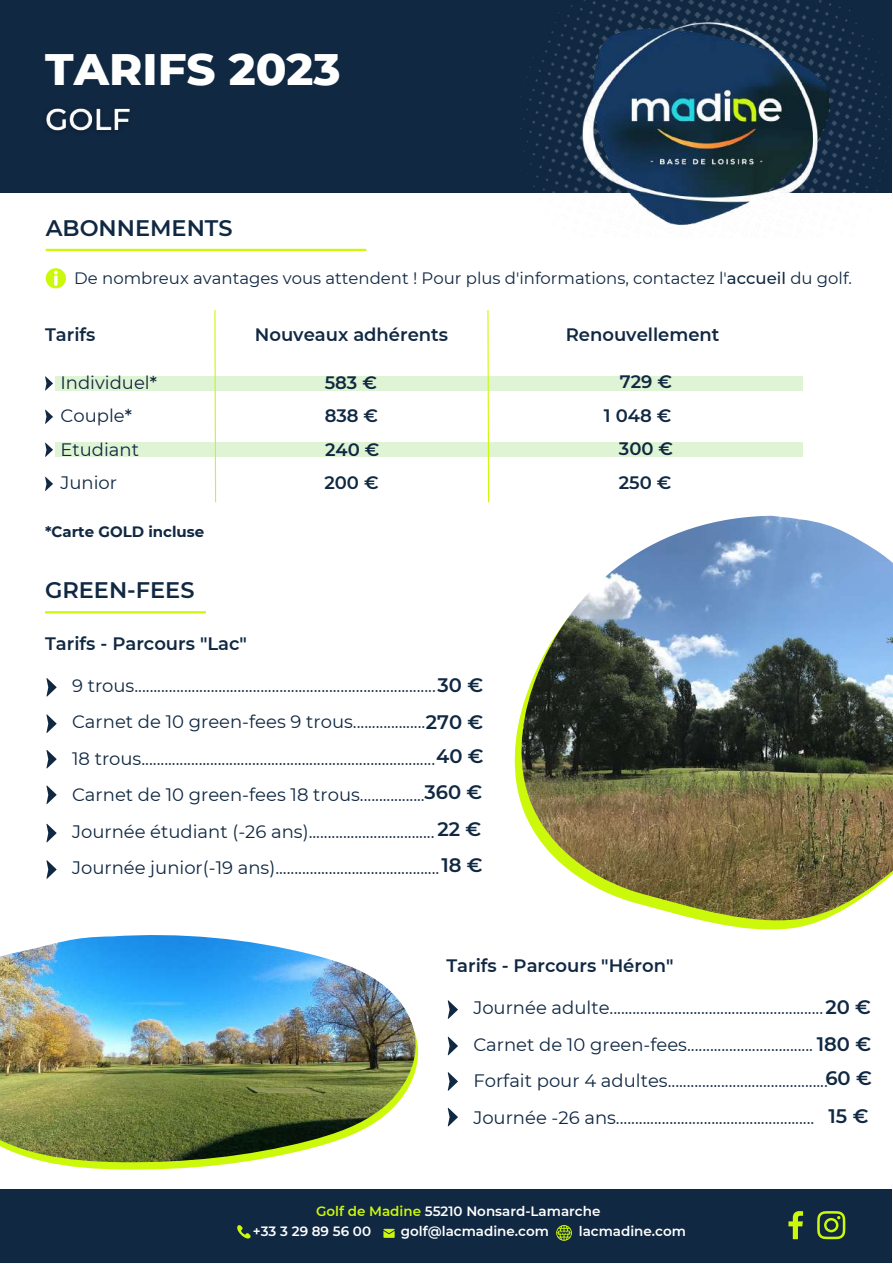
<style>
.page{position:relative;width:893px;height:1264px;background:#fff}
.page>*{position:absolute;margin:0;border:0;box-sizing:border-box;transform-origin:0 0}
.t1{font:800 45px "Montserrat";color:#fff}
.t2{font:600 22.5px "Montserrat";color:#102842}
.t3{font:18px/36.5px "Montserrat";color:#102842}
.t4{font:600 18px/33.5px "Montserrat";color:#102842}
.t5{font:16.5px "Montserrat";color:#102842}
.t6{font:700 15px "Montserrat";color:#102842}
.t7{font:600 13.5px/20.2px "Montserrat";color:#fff}
.s1{font-weight:500}
.s2{font-weight:600;font-size:19.5px}
.s3{color:#ccf80b}
</style>
<div class="page">
<div style="left:0;top:0;width:891px;height:192px;background:#102842"></div>
<img style="left:520px;top:0;width:372px;height:226px">
<hr style="left:46px;top:249px;width:320px;height:2px;background:#ccf80b">
<div style="left:0;top:1189px;width:891px;height:73px;background:#102842"></div>
<svg style="left:237px;top:1225px;width:14px;height:14px"></svg>
<svg style="left:383px;top:1228px;width:11px;height:9px"></svg>
<svg style="left:556px;top:1225px;width:16px;height:15px"></svg>
<div style="left:55px;top:442px;width:747px;height:15px;background:#dff4d4"></div>
<svg style="left:45px;top:376px;width:8px;height:14px"></svg>
<svg style="left:45px;top:409px;width:8px;height:15px"></svg>
<svg style="left:45px;top:442px;width:8px;height:15px"></svg>
<svg style="left:45px;top:477px;width:8px;height:14px"></svg>
<div style="left:55px;top:376px;width:747px;height:14px;background:#dff4d4"></div>
<svg style="left:214px;top:310px;width:3px;height:193px"></svg>
<svg style="left:487px;top:310px;width:2px;height:193px"></svg>
<svg style="left:514px;top:732px;width:308px;height:198px"></svg>
<svg style="left:46px;top:268px;width:20px;height:20px"></svg>
<svg style="left:46px;top:1033px;width:373px;height:137px"></svg>
<img style="left:517px;top:516px;width:375px;height:404px">
<img style="left:0;top:935px;width:415px;height:227px">
<img style="left:46px;top:108px;width:84px;height:23px">
<hr style="left:45px;top:611px;width:161px;height:2px;background:#ccf80b">
<svg style="left:46px;top:678px;width:11px;height:18px"></svg>
<svg style="left:46px;top:714px;width:11px;height:19px"></svg>
<svg style="left:46px;top:750px;width:11px;height:18px"></svg>
<svg style="left:46px;top:785px;width:11px;height:19px"></svg>
<svg style="left:46px;top:823px;width:11px;height:19px"></svg>
<svg style="left:46px;top:860px;width:11px;height:18px"></svg>
<svg style="left:447px;top:1000px;width:11px;height:18px"></svg>
<svg style="left:447px;top:1036px;width:11px;height:19px"></svg>
<svg style="left:447px;top:1072px;width:11px;height:18px"></svg>
<svg style="left:447px;top:1107px;width:11px;height:19px"></svg>
<svg style="left:788px;top:1211px;width:15px;height:28px"></svg>
<svg style="left:817px;top:1211px;width:28px;height:28px"></svg>
<h1 class="t1" style="left:45px;top:41px;width:297px">TARIFS 2023</h1>
<p class="t2" style="left:46px;top:214px;width:188px">ABONNEMENTS</p>
<p class="t5" style="left:74px;top:268px;width:779px">De nombreux avantages vous attendent ! Pour plus d'informations, contactez l'<span class="s1">accueil</span> du golf.</p>
<p class="t4" style="left:45px;top:317px;width:52px">Tarifs</p>
<p class="t4" style="left:255px;top:317px;width:195px">Nouveaux adhérents</p>
<p class="t4" style="left:565px;top:317px;width:155px">Renouvellement</p>
<p class="t3" style="left:60px;top:364px;width:98px">Individuel<span class="s1">*</span></p>
<p class="t4" style="left:620px;top:365px;width:54px">729 €</p>
<p class="t4" style="left:324px;top:366px;width:54px">583 €</p>
<p class="t3" style="left:60px;top:397px;width:73px">Couple<span class="s1">*</span></p>
<p class="t3" style="left:60px;top:432px;width:80px;line-height:33.3px">Etudiant<br>Junior</p>
<p class="t6" style="left:45px;top:522px;width:161px">*Carte GOLD incluse</p>
<p class="t2" style="left:45px;top:576px;width:151px">GREEN-FEES</p>
<p class="t4" style="left:45px;top:626px;width:203px">Tarifs - Parcours "Lac"</p>
<p class="t4" style="left:325px;top:399px;width:55px">838 €</p>
<p class="t4" style="left:604px;top:398px;width:69px">1 048 €</p>
<p class="t4" style="left:324px;top:432px;width:57px">240 €<br>200 €</p>
<p class="t4" style="left:619px;top:432px;width:56px">300 €</p>
<p class="t4" style="left:618px;top:465px;width:54px">250 €</p>
<p class="t3" style="left:72px;top:667px;width:413px">9 trous...............................................................................<span class="s2">30 € </span>Carnet de 10 green-fees 9 trous...................<span class="s2">270 € </span>18 trous.............................................................................<span class="s2">40 € </span>Carnet de 10 green-fees 18 trous.................<span class="s2">360 € </span>Journée étudiant (-26 ans)................................. <span class="s2">22 € </span>Journée junior(-19 ans)...........................................<span class="s2">18 €</span></p>
<p class="t4" style="left:446px;top:949px;width:228px">Tarifs - Parcours "Héron"</p>
<p class="t3" style="left:473px;top:989px;width:400px;text-align:justify">Journée adulte........................................................<span class="s2">20 € </span>Carnet de 10 green-fees................................. <span class="s2">180 € </span>Forfait pour 4 adultes..........................................<span class="s2">60 € </span>Journée -26 ans.................................................... <span class="s2">15 €</span></p>
<p class="t7" style="left:253px;top:1200px;width:349px;text-indent:63px"><span class="s3">Golf de Madine</span> 55210 Nonsard-Lamarche +33 3 29 89 56 00</p>
<p class="t7" style="left:401px;top:1221px;width:150px">golf@lacmadine.com</p>
<p class="t7" style="left:578px;top:1221px;width:109px">lacmadine.com</p>
</div>
